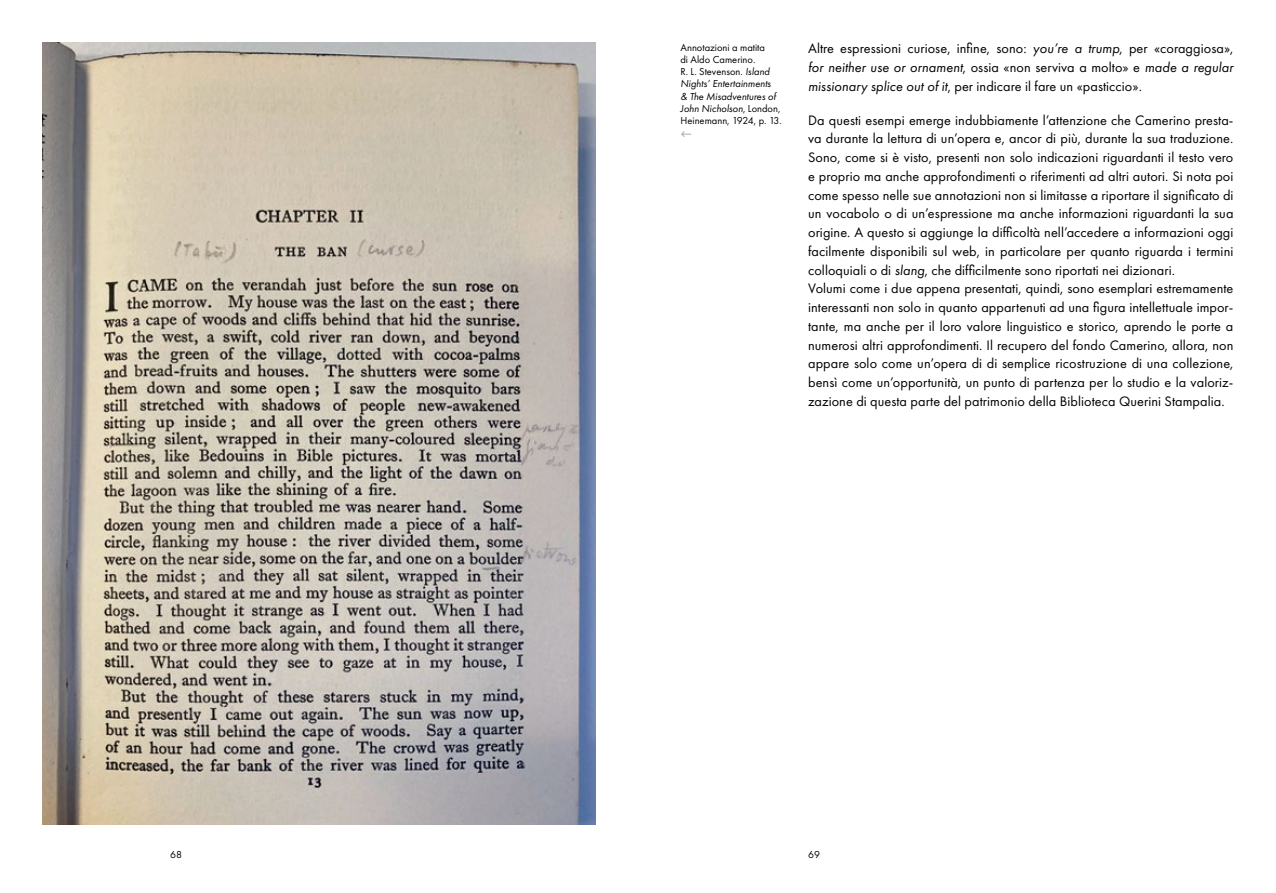
<style>
.page{position:relative;width:1276px;height:893px;background:#fff}
.page>*{position:absolute;margin:0;border:0;box-sizing:border-box;transform-origin:0 0}
.t1{font:14.25px/18.8px "Futura PT";letter-spacing:.005em;color:#000;text-align:justify}
.t2{font:10.5px/12.3px "Futura PT";color:#000}
.t3{font:9px "Inter";color:#939598}
.s1{font-style:italic}
</style>
<div class="page">
<img style="left:43px;top:43px;width:552px;height:782px">
<p class="t2" style="left:680px;top:41px;width:103px">Annotazioni a matita<br>di Aldo Camerino.<br>R. L. Stevenson. <span class="s1">Island<br>Nights’ Entertainments<br>&amp; The Misadventures of<br>John Nicholson</span>, London,<br>Heinemann, 1924, p. 13.</p>
<p class="t3" style="left:680px;top:127px;width:14px">⟵</p>
<p class="t1" style="left:808px;top:39px;width:427px">Altre espressioni curiose, infine, sono: <span class="s1">you’re a trump</span>, per «coraggiosa», <span class="s1">for neither use or ornament</span>, ossia «non serviva a molto» e <span class="s1">made a regular missionary splice out of it</span>, per indicare il fare un «pasticcio».</p>
<p class="t1" style="left:808px;top:110px;width:427px;text-align:left">Da questi esempi emerge indubbiamente l’attenzione che Camerino presta&shy;va durante la lettura di un’opera e, ancor di più, durante la sua traduzione.<br>Sono, come si è visto, presenti non solo indicazioni riguardanti il testo vero e proprio ma anche approfondimenti o riferimenti ad altri autori. Si nota poi come spesso nelle sue annotazioni non si limitasse a riportare il significato di un vocabolo o di un’espressione ma anche informazioni riguardanti la sua origine. A questo si aggiunge la difficoltà nell’accedere a informazioni oggi facilmente disponibili sul web, in particolare per quanto riguarda i termini colloquiali o di <span class="s1">slang</span>, che difficilmente sono riportati nei dizionari.<br>Volumi come i due appena presentati, quindi, sono esemplari estremamente interessanti non solo in quanto appartenuti ad una figura intellettuale impor&shy;tante, ma anche per il loro valore linguistico e storico, aprendo le porte a numerosi altri approfondimenti. Il recupero del fondo Camerino, allora, non appare solo come un’opera di di semplice ricostruzione di una collezione, bensì come un’opportunità, un punto di partenza per lo studio e la valoriz&shy;zazione di questa parte del patrimonio della Biblioteca Querini Stampalia.</p>
<p class="t2" style="left:170px;top:849px;width:13px">68</p>
<p class="t2" style="left:808px;top:849px;width:13px">69</p>
</div>
